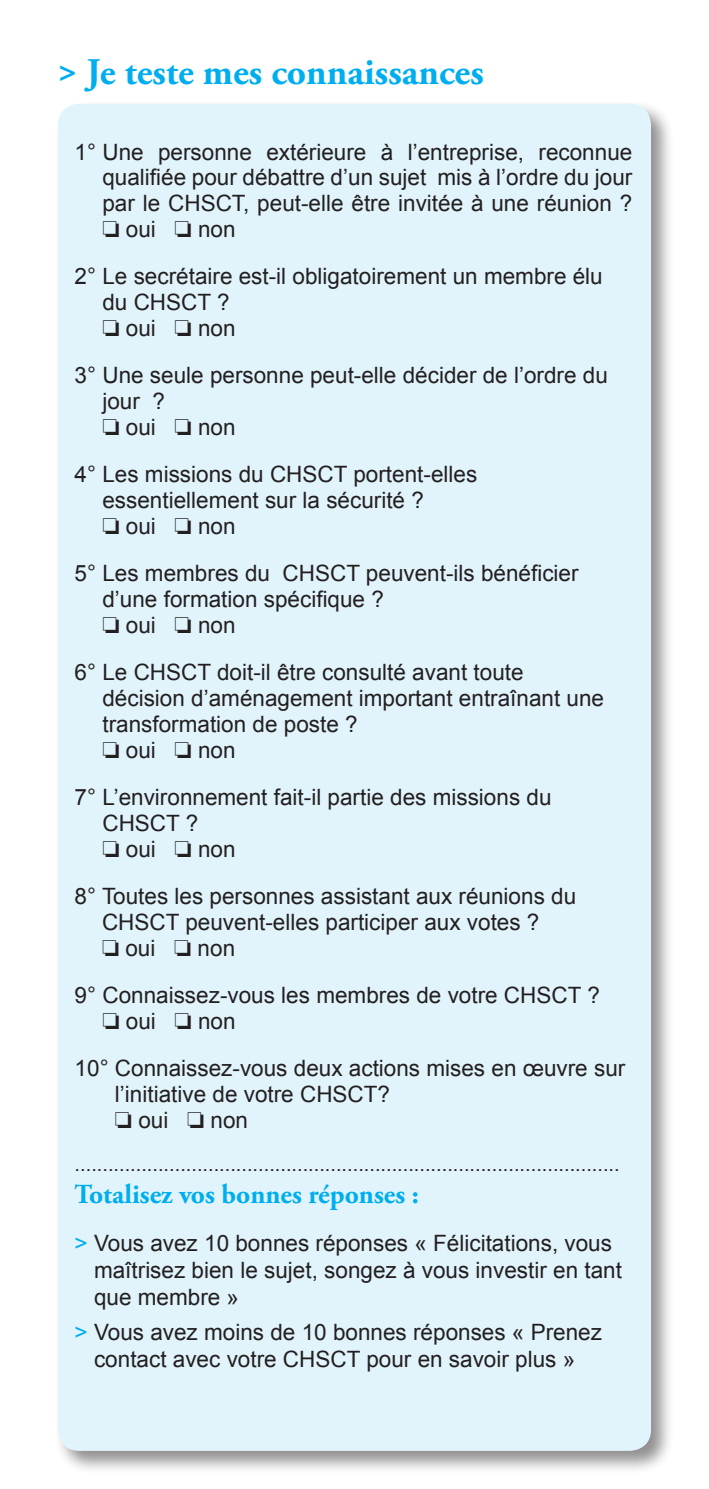
<style>
.page{position:relative;width:709px;height:1489px;background:#fff}
.page>*{position:absolute;margin:0;border:0;box-sizing:border-box;transform-origin:0 0}
.t1{font:700 37.5px "Adobe Garamond Pro";color:#00aeef}
.t2{font:700 27.5px "Adobe Garamond Pro";color:#00aeef}
.t3{font:22.5px/47.2px "Arial";color:#231f20}
.t4{font:20px "Arial";color:#231f20}
.s1{color:#00aeef}
</style>
<div class="page">
<div style="left:54px;top:100px;width:620px;height:1374px;background:#231f20;opacity:.5"></div>
<div style="left:58px;top:104px;width:593px;height:1346px;background:#e1f4fc;border-radius:21px"></div>
<h1 class="t1" style="left:58px;top:50px;width:427px">&gt; Je teste mes connaissances</h1>
<p class="t3" style="left:102px;top:139px;width:531px;line-height:26px;text-align:justify;text-indent:-28px">1° Une personne extérieure à l’entreprise, reconnue qualifiée pour débattre d’un sujet mis à l’ordre du jour par le CHSCT, peut-elle être invitée à une réunion ?</p>
<p class="t3" style="left:75px;top:206px;width:529px;text-indent:28px">□ oui □ non<br>2° Le secrétaire est-il obligatoirement un membre élu</p>
<p class="t3" style="left:102px;top:279px;width:129px">du CHSCT ?</p>
<p class="t3" style="left:75px;top:304px;width:535px;text-indent:28px">□ oui □ non<br>3° Une seule personne peut-elle décider de l’ordre du</p>
<p class="t3" style="left:102px;top:377px;width:64px">jour ?</p>
<p class="t3" style="left:75px;top:403px;width:404px;text-indent:28px">□ oui □ non<br>4° Les missions du CHSCT portent-elles</p>
<p class="t3" style="left:102px;top:476px;width:323px">essentiellement sur la sécurité ?</p>
<p class="t3" style="left:75px;top:502px;width:505px;text-indent:28px">□ oui □ non<br>5° Les membres du CHSCT peuvent-ils bénéficier</p>
<p class="t3" style="left:102px;top:575px;width:283px">d’une formation spécifique ?</p>
<p class="t3" style="left:75px;top:601px;width:450px;text-indent:28px">□ oui □ non<br>6° Le CHSCT doit-il être consulté avant toute</p>
<p class="t3" style="left:102px;top:685px;width:503px;line-height:26px">décision d’aménagement important entraînant une transformation de poste ?</p>
<p class="t3" style="left:75px;top:726px;width:478px;text-indent:28px">□ oui □ non<br>7° L’environnement fait-il partie des missions du</p>
<p class="t3" style="left:102px;top:799px;width:97px">CHSCT ?</p>
<p class="t3" style="left:75px;top:825px;width:503px;text-indent:28px">□ oui □ non<br>8° Toutes les personnes assistant aux réunions du</p>
<p class="t3" style="left:102px;top:898px;width:439px">CHSCT peuvent-elles participer aux votes ?</p>
<p class="t3" style="left:75px;top:924px;width:527px;text-indent:27px">□ oui □ non<br>9° Connaissez-vous les membres de votre CHSCT ?</p>
<p class="t3" style="left:75px;top:997px;width:552px;text-indent:28px">□ oui □ non<br>10° Connaissez-vous deux actions mises en œuvre sur</p>
<p class="t3" style="left:115px;top:1070px;width:277px">l’initiative de votre CHSCT?</p>
<p class="t3" style="left:115px;top:1096px;width:135px">□ oui □ non</p>
<p class="t4" style="left:75px;top:1153px;width:546px">..................................................................................................</p>
<p class="t2" style="left:75px;top:1178px;width:346px">Totalisez vos bonnes réponses :</p>
<p class="t3" style="left:94px;top:1229px;width:529px;line-height:27px;text-indent:-19px"><span class="s1">&gt;</span> Vous avez 10 bonnes réponses « Félicitations, vous maîtrisez bien le sujet, songez à vous investir en tant que membre »</p>
<p class="t3" style="left:75px;top:1317px;width:529px;line-height:27px;text-align:center"><span class="s1">&gt;</span> Vous avez moins de 10 bonnes réponses « Prenez contact avec votre CHSCT pour en savoir plus »</p>
</div>
